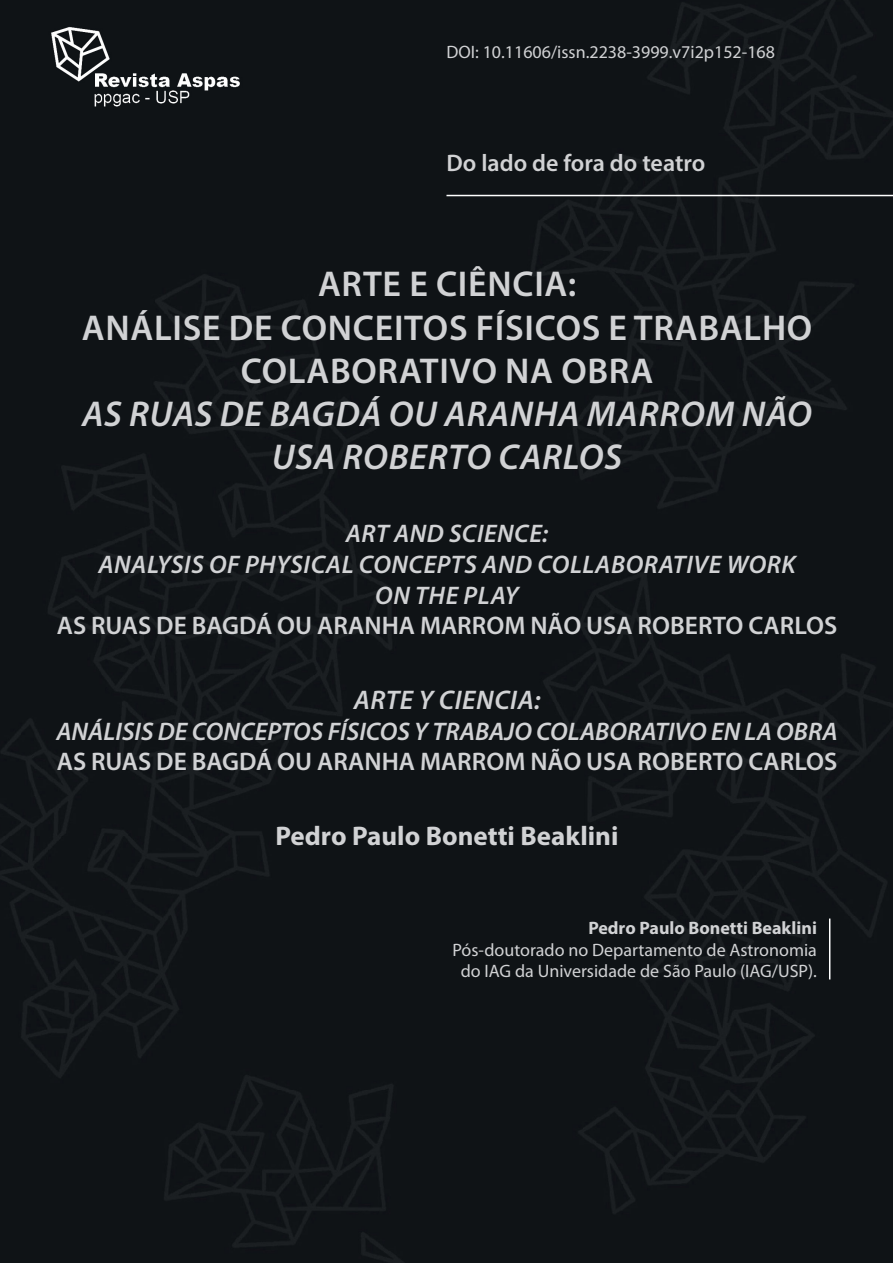
<style>
.page{position:relative;width:893px;height:1263px;background:#fff}
.page>*{position:absolute;margin:0;border:0;box-sizing:border-box;transform-origin:0 0}
.titulo{font:600 36px/43.2px "Myriad Pro";letter-spacing:.02em;color:#d1d2d4;text-align:center}
.titulo-2{font:italic 600 36px/43.2px "Myriad Pro";letter-spacing:.02em;color:#d1d2d4;text-align:center}
.autor{font:700 27px "Myriad Pro";color:#d1d2d4}
.titulo_EST{font:italic 600 27px "Myriad Pro";letter-spacing:.02em;color:#d1d2d4}
.titulo_EST-2{font:italic 600 25.5px/30.6px "Myriad Pro";letter-spacing:.01em;color:#d1d2d4;text-align:center}
.titulo_EST-3{font:600 25.5px "Myriad Pro";color:#d1d2d4}
.ABERT_SESS{font:600 24px "Myriad Pro";color:#d1d2d4}
.mini-curriculo{font:18px/21.6px "Myriad Pro";color:#d1d2d4;text-align:center}
.ABER_DOI{font:18px "Myriad Pro";color:#d1d2d4}
.mini-curriculo-2{font:700 18px "Myriad Pro";color:#d1d2d4}
</style>
<div class="page">
<img style="left:0;top:0;width:893px;height:1263px">
<hr style="left:446px;top:195px;width:447px;height:1px;background:#fff">
<hr style="left:829px;top:918px;width:1px;height:61px;background:#fff">
<p class="ABER_DOI" style="left:446px;top:41px;width:330px">DOI: 10.11606/issn.2238-3999.v7i2p152-168</p>
<p class="ABERT_SESS" style="left:446px;top:148px;width:260px">Do lado de fora do teatro</p>
<p class="titulo" style="left:318px;top:262px;width:260px">ARTE E CIÊNCIA:</p>
<p class="titulo" style="left:82px;top:305px;width:732px">ANÁLISE DE CONCEITOS FÍSICOS E TRABALHO<br>COLABORATIVO NA OBRA</p>
<p class="titulo-2" style="left:82px;top:391px;width:731px">AS RUAS DE BAGDÁ OU ARANHA MARROM NÃO<br>USA ROBERTO CARLOS</p>
<p class="titulo_EST-2" style="left:346px;top:518px;width:204px">ART AND SCIENCE:</p>
<p class="titulo_EST-2" style="left:98px;top:548px;width:699px">ANALYSIS OF PHYSICAL CONCEPTS AND COLLABORATIVE WORK<br>ON THE PLAY</p>
<p class="titulo_EST-3" style="left:57px;top:609px;width:782px">AS RUAS DE BAGDÁ OU ARANHA MARROM NÃO USA ROBERTO CARLOS</p>
<p class="titulo_EST" style="left:354px;top:683px;width:188px">ARTE Y CIENCIA:</p>
<p class="titulo_EST-2" style="left:56px;top:715px;width:783px">ANÁLISIS DE CONCEPTOS FÍSICOS Y TRABAJO COLABORATIVO EN LA OBRA</p>
<p class="titulo_EST-3" style="left:57px;top:746px;width:782px">AS RUAS DE BAGDÁ OU ARANHA MARROM NÃO USA ROBERTO CARLOS</p>
<p class="autor" style="left:276px;top:819px;width:344px">Pedro Paulo Bonetti Beaklini</p>
<p class="mini-curriculo-2" style="left:588px;top:916px;width:230px">Pedro Paulo Bonetti Beaklini</p>
<p class="mini-curriculo" style="left:452px;top:939px;width:366px">Pós-doutorado no Departamento de Astronomia do IAG da Universidade de São Paulo (IAG/USP).</p>
</div>
